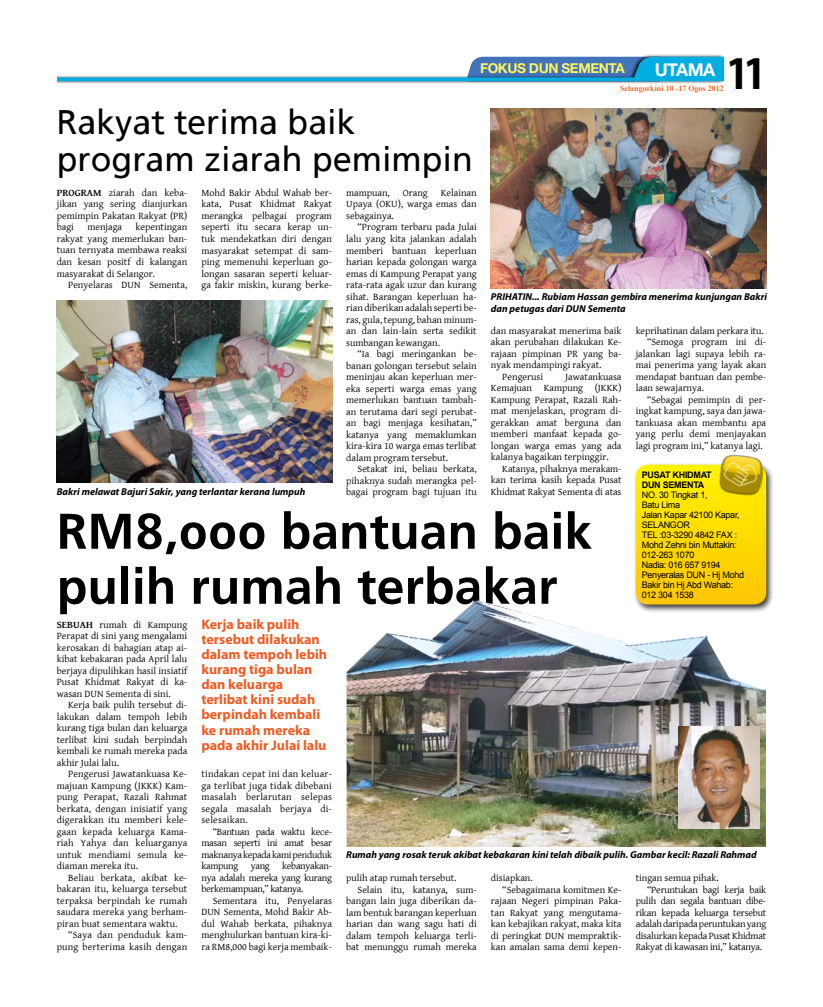
<style>
.page{position:relative;width:823px;height:1007px;background:#fff}
.page>*{position:absolute;margin:0;border:0;box-sizing:border-box;transform-origin:0 0}
.t1{font:700 50px/55px "Frutiger Linotype";color:#000}
.t2{font:700 condensed 47.3px "Myriad Pro";color:#000}
.t3{font:34px/37px "Frutiger Linotype";color:#000}
.t4{font:700 17.7px "Helvetica Neue";letter-spacing:-.03em;color:#fff}
.t5{font:700 14px/15px "Myriad Pro";color:#f15a22}
.t6{font:700 13.7px "Helvetica Neue";letter-spacing:-.03em;color:#fff460}
.t7{font:10px/11.5px "Gentium Basic";color:#000;text-align:justify}
.t8{font:italic 700 10px/11.5px "Myriad Pro";color:#000}
.t9{font:10px "Gentium Basic";letter-spacing:-.02em;color:#000}
.t10{font:10px "Gentium Basic";letter-spacing:.02em;color:#000}
.t11{font:9px/10px "Arial";letter-spacing:-.03em;color:#000}
.t12{font:700 9px/10px "Arial";letter-spacing:-.03em;color:#000}
.t13{font:700 8px "Times New Roman";color:#f26722}
.s1{font-weight:700}
</style>
<div class="page">
<div style="left:51px;top:54px;width:683px;height:38px;background:#000;opacity:.75"></div>
<svg style="left:57px;top:57px;width:666px;height:24px"></svg>
<div style="left:41px;top:67px;width:16px;height:28px;background:#fff"></div>
<div style="left:632px;top:462px;width:146px;height:155px;background:#000;opacity:.75"></div>
<svg style="left:635px;top:464px;width:130px;height:136px;background:#feda03"></svg>
<img style="left:716px;top:454px;width:48px;height:46px">
<img style="left:57px;top:300px;width:275px;height:182px">
<img style="left:490px;top:108px;width:275px;height:180px">
<img style="left:346px;top:600px;width:419px;height:246px">
<img style="left:677px;top:726px;width:82px;height:102px">
<h3 class="t3" style="left:57px;top:103px;width:417px">Rakyat terima baik program ziarah pemimpin</h3>
<h3 class="t4" style="left:654px;top:59px;width:62px">UTAMA</h3>
<h2 class="t2" style="left:726px;top:43px;width:39px">11</h2>
<h3 class="t6" style="left:480px;top:60px;width:146px">FOKUS DUN SEMENTA</h3>
<p class="t13" style="left:619px;top:82px;width:105px">Selangorkini 10 -17 Ogos 2012</p>
<p class="t7" style="left:57px;top:187px;width:132px"><span class="s1">PROGRAM</span> ziarah dan keba&shy;jikan yang sering dianjurkan pemimpin Pakatan Rakyat (PR) bagi</p>
<p class="t7" style="left:201px;top:187px;width:132px">Mohd Bakir Abdul Wahab ber&shy;kata, Pusat Khidmat Rakyat merangka pelbagai program seperti itu secara kerap un&shy;tuk mendekatkan diri dengan masyarakat setempat di sam&shy;ping memenuhi keperluan go&shy;longan sasaran seperti keluar&shy;ga fakir miskin, kurang berke-</p>
<p class="t7" style="left:346px;top:187px;width:45px">mampuan,</p>
<p class="t7" style="left:402px;top:187px;width:26px">Orang</p>
<p class="t7" style="left:346px;top:187px;width:132px;text-indent:94px">Kelainan Upaya (OKU), warga emas dan sebagainya.</p>
<p class="t7" style="left:346px;top:221px;width:132px;text-indent:11px">“Program terbaru pada Julai lalu yang kita jalankan adalah memberi bantuan keperluan harian kepada golongan warga emas di Kampung Perapat yang rata-rata agak uzur dan kurang sihat. Barangan keperluan ha&shy;rian diberikan adalah seperti be&shy;ras, gula, tepung, bahan minum&shy;an dan lain-lain serta sedikit sumbangan kewangan.</p>
<p class="t7" style="left:346px;top:348px;width:132px;text-indent:11px">“Ia bagi meringankan be&shy;banan golongan tersebut selain meninjau akan keperluan mer&shy;eka seperti warga emas yang memerlukan bantuan tambah&shy;an terutama dari segi perubat&shy;an bagi menjaga kesihatan,” katanya yang memaklumkan kira-kira 10 warga emas terlibat dalam program tersebut.</p>
<p class="t7" style="left:346px;top:463px;width:132px;text-indent:11px">Setakat ini, beliau berkata, pihaknya sudah merangka pel&shy;bagai program bagi tujuan itu</p>
<p class="t7" style="left:57px;top:221px;width:132px;text-indent:79px">kepentingan rakyat yang memerlukan ban&shy;tuan ternyata membawa reaksi dan kesan positf di kalangan masyarakat di Selangor.</p>
<p class="t7" style="left:68px;top:279px;width:121px">Penyelaras DUN Sementa,</p>
<p class="t7" style="left:87px;top:221px;width:36px">menjaga</p>
<p class="t8" style="left:490px;top:290px;width:277px">PRIHATIN... Rubiam Hassan gembira menerima kunjungan Bakri dan petugas dari DUN Sementa</p>
<p class="t7" style="left:635px;top:324px;width:129px">keprihatinan dalam perkara itu.</p>
<p class="t7" style="left:646px;top:336px;width:121px">“Semoga program ini di-</p>
<p class="t7" style="left:635px;top:347px;width:132px">jalankan lagi supaya lebih ra-</p>
<p class="t7" style="left:635px;top:359px;width:132px">mai penerima yang layak akan</p>
<p class="t7" style="left:635px;top:370px;width:132px">mendapat bantuan dan pembe-</p>
<p class="t7" style="left:635px;top:382px;width:70px">laan sewajarnya.</p>
<p class="t7" style="left:646px;top:393px;width:121px">“Sebagai pemimpin di per-</p>
<p class="t7" style="left:635px;top:405px;width:132px">ingkat kampung, saya dan jawa-</p>
<p class="t7" style="left:635px;top:416px;width:132px">tankuasa akan membantu apa</p>
<p class="t7" style="left:635px;top:428px;width:132px">yang perlu demi menjayakan</p>
<p class="t7" style="left:635px;top:439px;width:128px">lagi program ini,” katanya lagi.</p>
<p class="t7" style="left:490px;top:324px;width:132px">dan masyarakat menerima baik</p>
<p class="t7" style="left:490px;top:336px;width:132px">akan perubahan dilakukan Ke-</p>
<p class="t7" style="left:490px;top:347px;width:132px">rajaan pimpinan PR yang ba-</p>
<p class="t7" style="left:490px;top:359px;width:112px">nyak mendampingi rakyat.</p>
<p class="t7" style="left:502px;top:370px;width:42px">Pengerusi</p>
<p class="t7" style="left:490px;top:370px;width:132px;text-indent:74px">Jawatankuasa Kemajuan Kampung (JKKK)<br>Kampung Perapat, Razali Rah&shy;mat menjelaskan, program di&shy;gerakkan amat berguna dan memberi manfaat kepada go&shy;longan warga emas yang ada kalanya bagaikan terpinggir.</p>
<p class="t7" style="left:490px;top:462px;width:132px;text-indent:11px">Katanya, pihaknya merakam&shy;kan terima kasih kepada Pusat Khidmat Rakyat Sementa di atas</p>
<p class="t12" style="left:641px;top:470px;width:71px">PUSAT KHIDMAT<br>DUN SEMENTA</p>
<p class="t11" style="left:641px;top:489px;width:104px">NO. 30 Tingkat 1,<br>Batu Lima<br>Jalan Kapar 42100 Kapar,<br>SELANGOR<br>TEL :03-3290 4842 FAX :<br>Mohd Zehni bin Muttakin:<br>012-263 1070<br>Nadia: 016 657 9194<br>Penyeralas DUN - Hj Mohd<br>Bakir bin Hj Abd Wahab:<br>012 304 1538</p>
<p class="t8" style="left:57px;top:486px;width:250px">Bakri melawat Bajuri Sakir, yang terlantar kerana lumpuh</p>
<h1 class="t1" style="left:57px;top:503px;width:536px">RM8,000 bantuan baik pulih rumah terbakar</h1>
<p class="t7" style="left:57px;top:618px;width:132px"><span class="s1">SEBUAH</span> rumah di Kampung Perapat di sini yang mengalami kerosakan di bahagian atap ai&shy;kibat kebakaran pada April lalu berjaya dipulihkan hasil insiatif Pusat Khidmat Rakyat di ka&shy;wasan DUN Sementa di sini.</p>
<p class="t7" style="left:57px;top:698px;width:132px;text-indent:11px">Kerja baik pulih tersebut di&shy;lakukan dalam tempoh lebih kurang tiga bulan dan keluarga terlibat kini sudah berpindah kembali ke rumah mereka pada akhir Julai lalu.</p>
<p class="t7" style="left:57px;top:767px;width:132px;text-indent:11px">Pengerusi Jawatankuasa Ke&shy;majuan Kampung (JKKK) Kam&shy;pung Perapat, Razali Rahmat berkata, dengan inisiatif yang digerakkan itu memberi kele&shy;gaan kepada keluarga Kama&shy;riah Yahya dan keluarganya untuk mendiami semula ke&shy;diaman mereka itu.</p>
<p class="t7" style="left:68px;top:871px;width:121px">Beliau berkata, akibat ke-</p>
<p class="t7" style="left:57px;top:882px;width:132px">bakaran itu, keluarga tersebut</p>
<p class="t7" style="left:57px;top:894px;width:132px">terpaksa berpindah ke rumah</p>
<p class="t7" style="left:57px;top:905px;width:132px">saudara mereka yang berham-</p>
<p class="t7" style="left:57px;top:917px;width:122px">piran buat sementara waktu.</p>
<p class="t10" style="left:68px;top:927px;width:121px">“Saya dan penduduk kam-</p>
<p class="t10" style="left:57px;top:939px;width:132px">pung berterima kasih dengan</p>
<h3 class="t5" style="left:201px;top:616px;width:127px">Kerja baik pulih tersebut dilakukan dalam tempoh lebih kurang tiga bulan dan keluarga terlibat kini sudah berpindah kembali ke rumah mereka pada akhir Julai lalu</h3>
<p class="t7" style="left:201px;top:768px;width:132px">tindakan cepat ini dan keluar&shy;ga terlibat juga tidak dibebani masalah berlarutan selepas segala masalah berjaya di&shy;selesaikan.</p>
<p class="t7" style="left:201px;top:825px;width:132px;text-indent:11px">“Bantuan pada waktu kece&shy;masan seperti ini amat besar maknanya kepada kami penduduk kampung yang kebanyakan&shy;nya adalah mereka yang kurang berkemampuan,” katanya.</p>
<p class="t7" style="left:201px;top:894px;width:132px;text-indent:11px">Sementara itu, Penyelaras DUN Sementa, Mohd Bakir Ab&shy;dul Wahab berkata, pihaknya menghulurkan bantuan kira-ki&shy;ra RM8,000 bagi kerja membaik-</p>
<p class="t8" style="left:346px;top:848px;width:411px">Rumah yang rosak teruk akibat kebakaran kini telah dibaik pulih. Gambar kecil: Razali Rahmad</p>
<p class="t7" style="left:346px;top:871px;width:112px">pulih atap rumah tersebut.</p>
<p class="t7" style="left:357px;top:883px;width:121px">Selain itu, katanya, sum-</p>
<p class="t7" style="left:346px;top:894px;width:132px">bangan lain juga diberikan da-</p>
<p class="t7" style="left:346px;top:906px;width:132px">lam bentuk barangan keperluan</p>
<p class="t7" style="left:346px;top:917px;width:132px">harian dan wang sagu hati di</p>
<p class="t7" style="left:346px;top:929px;width:132px">dalam tempoh keluarga terli-</p>
<p class="t7" style="left:346px;top:940px;width:132px">bat menunggu rumah mereka</p>
<p class="t7" style="left:490px;top:871px;width:43px">disiapkan.</p>
<p class="t7" style="left:502px;top:883px;width:121px">“Sebagaimana komitmen Ke-</p>
<p class="t7" style="left:490px;top:894px;width:132px">rajaan Negeri pimpinan Paka-</p>
<p class="t7" style="left:490px;top:906px;width:132px">tan Rakyat yang mengutama-</p>
<p class="t7" style="left:490px;top:917px;width:132px">kan kebajikan rakyat, maka kita</p>
<p class="t7" style="left:490px;top:929px;width:132px">di peringkat DUN mempraktik-</p>
<p class="t7" style="left:490px;top:940px;width:132px">kan amalan sama demi kepen-</p>
<p class="t7" style="left:635px;top:871px;width:84px">tingan semua pihak.</p>
<p class="t9" style="left:646px;top:881px;width:121px">“Peruntukan bagi kerja baik</p>
<p class="t9" style="left:635px;top:893px;width:132px">pulih dan segala bantuan dibe-</p>
<p class="t9" style="left:635px;top:904px;width:132px">rikan kepada keluarga tersebut</p>
<p class="t9" style="left:635px;top:916px;width:132px">adalah daripada peruntukan yang</p>
<p class="t9" style="left:635px;top:927px;width:132px">disalurkan kepada Pusat Khidmat</p>
<p class="t9" style="left:635px;top:939px;width:128px">Rakyat di kawasan ini,” katanya.</p>
</div>
